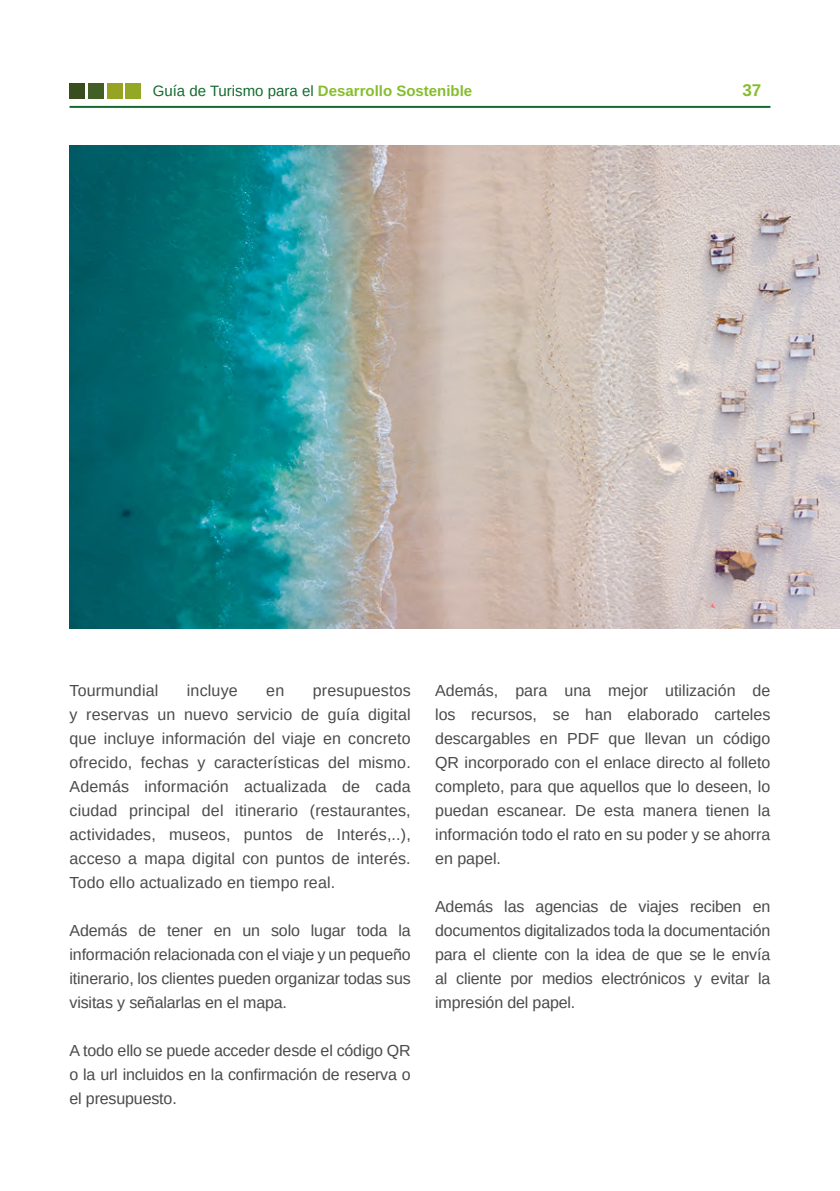
<style>
.page{position:relative;width:840px;height:1191px;background:#fff}
.page>*{position:absolute;margin:0;border:0;box-sizing:border-box;transform-origin:0 0}
.t1{font:700 17px "Arimo";color:#86bd2e}
.t2{font:16px/24px "Arimo";letter-spacing:-.01em;color:#4a4a49;text-align:justify}
.t3{font:16px "Arimo";letter-spacing:.01em;color:#4a4a49}
.t4{font:700 15px "Arimo";color:#86bd2e}
.s1{font-weight:400;color:#136b30}
</style>
<div class="page">
<hr style="left:69px;top:106px;width:701px;height:2px;background:#136b30">
<div style="left:69px;top:83px;width:16px;height:16px;background:#394d1f"></div>
<div style="left:88px;top:83px;width:16px;height:16px;background:#425f27"></div>
<div style="left:107px;top:83px;width:15px;height:16px;background:#97a323"></div>
<div style="left:126px;top:83px;width:15px;height:16px;background:#93a925"></div>
<img style="left:69px;top:145px;width:770px;height:483px">
<p class="t4" style="left:153px;top:80px;width:321px"><span class="s1">Guía de Turismo para el</span> Desarrollo Sostenible</p>
<p class="t1" style="left:742px;top:78px;width:20px">37</p>
<p class="t3" style="left:69px;top:680px;width:90px">Tourmundial</p>
<p class="t3" style="left:187px;top:680px;width:52px">incluye</p>
<p class="t2" style="left:266px;top:679px;width:19px">en</p>
<p class="t2" style="left:69px;top:679px;width:342px;text-indent:243px">presupuestos y reservas un nuevo servicio de guía digital que incluye información del viaje en concreto ofrecido, fechas y características del mismo.<br>Además información actualizada de cada ciudad principal del itinerario (restaurantes, actividades, museos, puntos de Interés,..), acceso a mapa digital con puntos de interés.<br>Todo ello actualizado en tiempo real.</p>
<p class="t2" style="left:69px;top:919px;width:342px">Además de tener en un solo lugar toda la información relacionada con el viaje y un pequeño itinerario, los clientes pueden organizar todas sus visitas y señalarlas en el mapa.</p>
<p class="t2" style="left:69px;top:1039px;width:342px">A todo ello se puede acceder desde el código QR o la url incluidos en la confirmación de reserva o el presupuesto.</p>
<p class="t2" style="left:435px;top:679px;width:336px">Además, para una mejor utilización de los recursos, se han elaborado carteles descargables en PDF que llevan un código QR incorporado con el enlace directo al folleto completo, para que aquellos que lo deseen, lo puedan escanear. De esta manera tienen la información todo el rato en su poder y se ahorra en papel.</p>
<p class="t2" style="left:435px;top:895px;width:336px">Además las agencias de viajes reciben en documentos digitalizados toda la documentación para el cliente con la idea de que se le envía al cliente por medios electrónicos y evitar la impresión del papel.</p>
</div>
